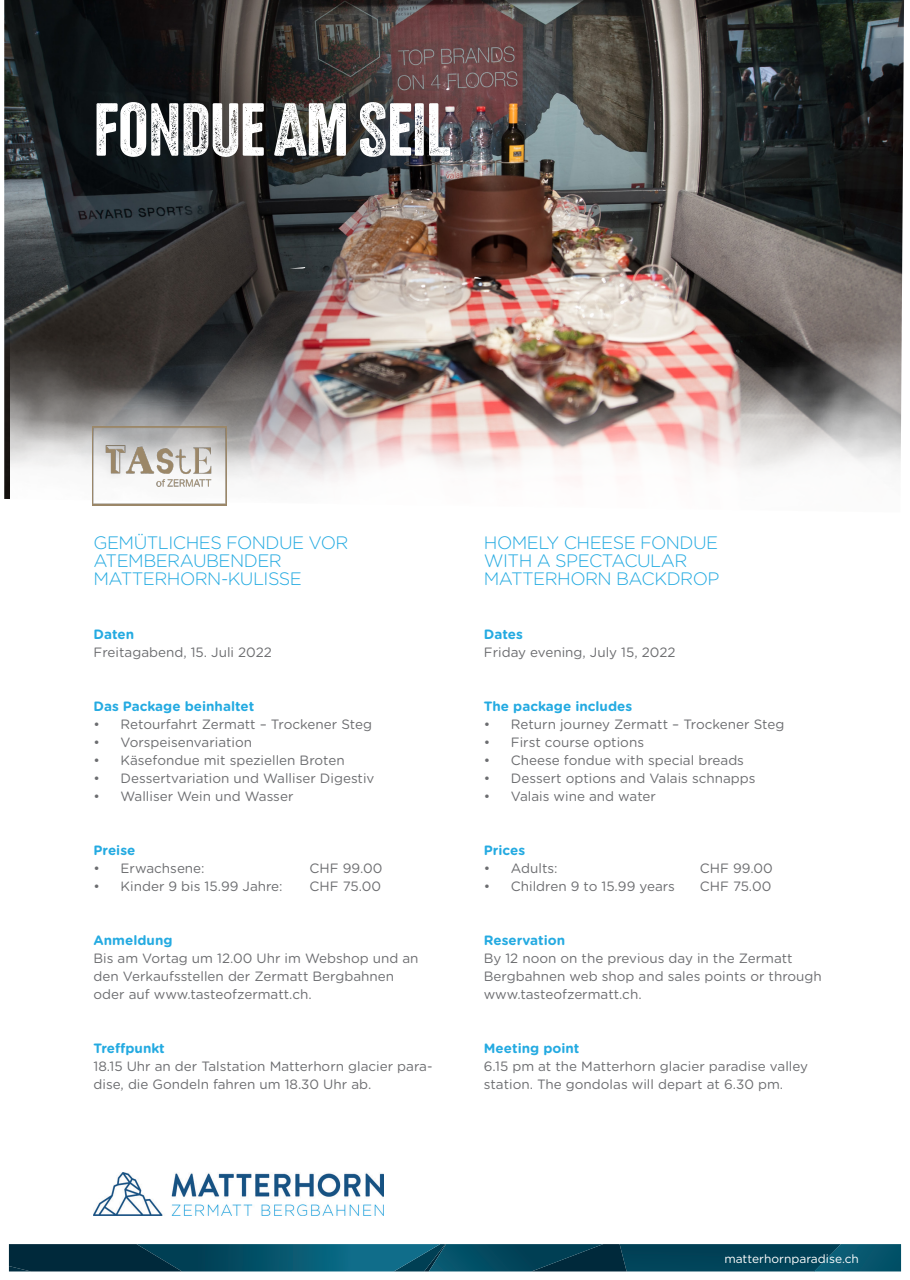
<style>
.page{position:relative;width:910px;height:1280px;background:#fff}
.page>*{position:absolute;margin:0;border:0;box-sizing:border-box;transform-origin:0 0}
.Titel_Blau{font:75px "Matterhorn Climb Crunch";letter-spacing:-.01em;color:#fff}
.Lauftext_grau{font:300 18px/18px "Gotham Rounded";letter-spacing:-.03em;color:#24aae1}
.Lauftext_grau-2{font:13.5px/18px "Gotham Rounded";color:#6c6d70}
.Lauftext_grau-3{font:700 13.5px "Gotham Rounded";color:#24aae1}
.t1{font:12px "Gotham Rounded";color:#fff}
</style>
<div class="page">
<img style="left:4px;top:0;width:900px;height:499px">
<img style="left:10px;top:86px;width:892px;height:420px">
<svg style="left:474px;top:277px;width:8px;height:2px"></svg>
<svg style="left:290px;top:267px;width:15px;height:2px"></svg>
<svg style="left:9px;top:1244px;width:892px;height:27px;background:#04465b"></svg>
<img style="left:94px;top:1173px;width:290px;height:42px">
<img style="left:92px;top:426px;width:135px;height:79px">
<p class="Titel_Blau" style="left:94px;top:95px;width:359px">FONDUE AM SEIL</p>
<p class="Lauftext_grau" style="left:94px;top:532px;width:257px">GEMÜTLICHES FONDUE VOR<br>ATEMBERAUBENDER<br>MATTERHORN-KULISSE</p>
<p class="Lauftext_grau-3" style="left:94px;top:624px;width:42px">Daten</p>
<p class="Lauftext_grau-2" style="left:94px;top:642px;width:180px">Freitagabend, 15. Juli 2022</p>
<p class="Lauftext_grau-3" style="left:94px;top:696px;width:162px">Das Package beinhaltet</p>
<p class="Lauftext_grau-2" style="left:94px;top:714px;width:280px">• Retourfahrt Zermatt – Trockener Steg</p>
<p class="Lauftext_grau-2" style="left:94px;top:732px;width:160px">• Vorspeisenvariation</p>
<p class="Lauftext_grau-2" style="left:94px;top:750px;width:253px">• Käsefondue mit speziellen Broten</p>
<p class="Lauftext_grau-2" style="left:94px;top:768px;width:282px">• Dessertvariation und Walliser Digestiv</p>
<p class="Lauftext_grau-2" style="left:94px;top:786px;width:201px">• Walliser Wein und Wasser</p>
<p class="Lauftext_grau-3" style="left:94px;top:840px;width:43px">Preise</p>
<p class="Lauftext_grau-2" style="left:94px;top:858px;width:113px">• Erwachsene:</p>
<p class="Lauftext_grau-2" style="left:310px;top:858px;width:74px">CHF 99.00</p>
<p class="Lauftext_grau-2" style="left:94px;top:876px;width:191px">• Kinder 9 bis 15.99 Jahre:</p>
<p class="Lauftext_grau-2" style="left:310px;top:876px;width:73px">CHF 75.00</p>
<p class="Lauftext_grau-3" style="left:94px;top:930px;width:80px">Anmeldung</p>
<p class="Lauftext_grau-2" style="left:94px;top:948px;width:327px">Bis am Vortag um 12.00 Uhr im Webshop und an den Verkaufsstellen der Zermatt Bergbahnen</p>
<p class="Lauftext_grau-2" style="left:94px;top:984px;width:220px">oder auf www.tasteofzermatt.ch.</p>
<p class="Lauftext_grau-3" style="left:94px;top:1038px;width:73px">Treffpunkt</p>
<p class="Lauftext_grau-2" style="left:94px;top:1056px;width:340px">18.15 Uhr an der Talstation Matterhorn glacier para&shy;dise, die Gondeln fahren um 18.30 Uhr ab.</p>
<p class="Lauftext_grau" style="left:484px;top:532px;width:237px">HOMELY CHEESE FONDUE<br>WITH A SPECTACULAR<br>MATTERHORN BACKDROP</p>
<p class="Lauftext_grau-3" style="left:484px;top:624px;width:40px">Dates</p>
<p class="Lauftext_grau-2" style="left:484px;top:642px;width:193px">Friday evening, July 15, 2022</p>
<p class="Lauftext_grau-3" style="left:484px;top:696px;width:150px">The package includes</p>
<p class="Lauftext_grau-2" style="left:484px;top:714px;width:302px">• Return journey Zermatt – Trockener Steg</p>
<p class="Lauftext_grau-2" style="left:484px;top:732px;width:162px">• First course options</p>
<p class="Lauftext_grau-2" style="left:484px;top:750px;width:262px">• Cheese fondue with special breads</p>
<p class="Lauftext_grau-2" style="left:484px;top:768px;width:273px">• Dessert options and Valais schnapps</p>
<p class="Lauftext_grau-2" style="left:484px;top:786px;width:174px">• Valais wine and water</p>
<p class="Lauftext_grau-3" style="left:484px;top:840px;width:43px">Prices</p>
<p class="Lauftext_grau-2" style="left:484px;top:858px;width:75px">• Adults:</p>
<p class="Lauftext_grau-2" style="left:700px;top:858px;width:74px">CHF 99.00</p>
<p class="Lauftext_grau-2" style="left:484px;top:876px;width:193px">• Children 9 to 15.99 years</p>
<p class="Lauftext_grau-2" style="left:700px;top:876px;width:73px">CHF 75.00</p>
<p class="Lauftext_grau-3" style="left:484px;top:930px;width:83px">Reservation</p>
<p class="Lauftext_grau-2" style="left:484px;top:948px;width:339px">By 12 noon on the previous day in the Zermatt<br>Bergbahnen web shop and sales points or through</p>
<p class="Lauftext_grau-2" style="left:484px;top:984px;width:159px">www.tasteofzermatt.ch.</p>
<p class="Lauftext_grau-3" style="left:484px;top:1038px;width:97px">Meeting point</p>
<p class="Lauftext_grau-2" style="left:484px;top:1056px;width:326px">6.15 pm at the Matterhorn glacier paradise valley station. The gondolas will depart at 6.30 pm.</p>
<p class="t1" style="left:724px;top:1251px;width:136px">matterhornparadise.ch</p>
</div>
